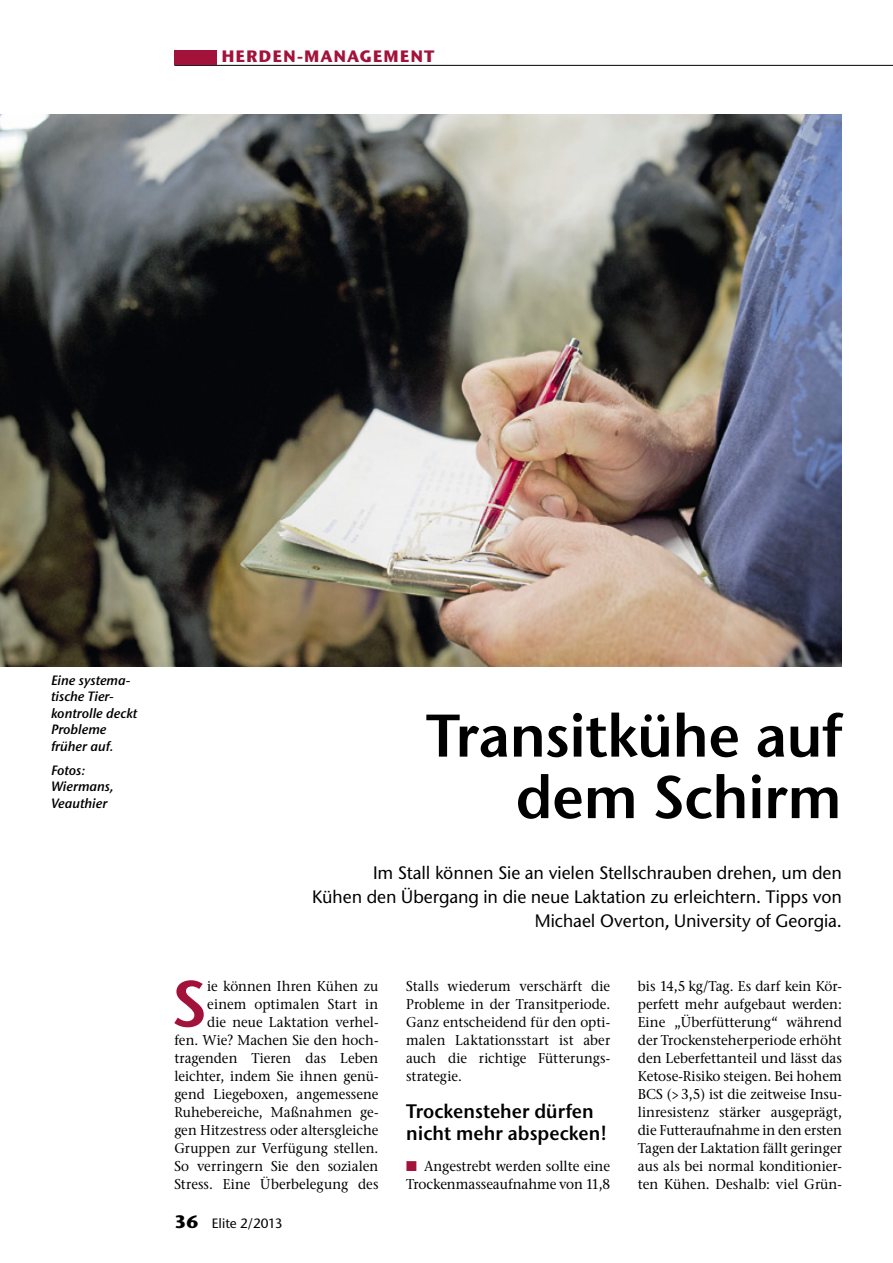
<style>
.page{position:relative;width:893px;height:1263px;background:#fff}
.page>*{position:absolute;margin:0;border:0;box-sizing:border-box;transform-origin:0 0}
.Initial_3zeilig{font:65.1px "Stone Sans ITC Semi";color:#a3123b}
.Titel{font:60px/61.5px "Stone Sans ITC Semi";letter-spacing:-.015em;color:#000;text-align:right}
.Zwischentitel_2zeili{font:19.5px/22.5px "Stone Sans ITC Semi";color:#000;scale:.95 1}
.Vorspann{font:500 18px/24px "Stone Sans ITC";color:#000;text-align:right}
.t1{font:700 16.5px "Stone Sans ITC";letter-spacing:.055em;color:#a3123b}
.Initial_3zeilig-2{font:500 14.25px/18px "Stone Serif ITC";letter-spacing:.005em;color:#000;text-align:right;scale:.94 1}
.Aufzaehlungspunkte{font:500 14.25px/18px "Stone Serif ITC";color:#000;scale:.95 1}
.BU{font:italic 13.5px/16.5px "Stone Sans ITC Semi";color:#000}
.t2{font:500 13.5px "Stone Sans ITC";color:#000}
.s1{color:#a3123b}
.s2{font-weight:700;font-size:18px}
</style>
<div class="page">
<hr style="left:174px;top:65px;width:719px;height:1px;background:#000">
<div style="left:174px;top:50px;width:43px;height:15px;background:#a3123b"></div>
<img style="left:0;top:115px;width:842px;height:551px">
<p class="t1" style="left:221px;top:46px;width:214px">HERDEN-MANAGEMENT</p>
<p class="BU" style="left:51px;top:671px;width:88px">Eine systema&shy;tische Tier&shy;kontrolle deckt<br>Probleme früher auf.</p>
<p class="BU" style="left:51px;top:761px;width:64px">Fotos:<br>Wiermans,<br>Veauthier</p>
<p class="Titel" style="left:426px;top:704px;width:417px">Transitkühe auf dem Schirm</p>
<p class="Vorspann" style="left:312px;top:860px;width:531px">Im Stall können Sie an vielen Stellschrauben drehen, um den<br>Kühen den Übergang in die neue Laktation zu erleichtern. Tipps von<br>Michael Overton, University of Georgia.</p>
<p class="Initial_3zeilig-2" style="left:174px;top:976px;width:219px">ie können Ihren Kühen zu einem optimalen Start in<br>die neue Laktation verhel-<br>fen. Wie? Machen Sie den hoch&shy;tragenden Tieren das Leben leichter, indem Sie ihnen genü&shy;gend Liegeboxen, angemessene<br>Ruhebereiche, Maßnahmen ge&shy;gen Hitzestress oder altersgleiche<br>Gruppen zur Verfügung stellen.<br>So verringern Sie den sozialen<br>Stress. Eine Überbelegung des</p>
<p class="Initial_3zeilig-2" style="left:406px;top:976px;width:219px;text-align:justify">Stalls wiederum verschärft die Probleme in der Transitperiode.<br>Ganz entscheidend für den opti&shy;malen Laktationsstart ist aber auch die richtige Fütterungs&shy;strategie.</p>
<p class="Initial_3zeilig" style="left:172px;top:963px;width:37px">S</p>
<p class="Zwischentitel_2zeili" style="left:406px;top:1100px;width:213px">Trockensteher dürfen nicht mehr abspecken!</p>
<p class="Aufzaehlungspunkte" style="left:406px;top:1156px;width:216px"><span class="s1">■</span> Angestrebt werden sollte eine<br>Trockenmasseaufnahme von 11,8</p>
<p class="t2" style="left:174px;top:1215px;width:110px"><span class="s2">36</span> Elite 2/2013</p>
<p class="Aufzaehlungspunkte" style="left:638px;top:976px;width:217px;text-align:justify">bis 14,5 kg/Tag. Es darf kein Kör&shy;perfett mehr aufgebaut werden:<br>Eine „Überfütterung“ während der Trockensteherperiode erhöht den Leberfettanteil und lässt das Ketose-Risiko steigen. Bei hohem BCS (&gt;3,5) ist die zeitweise Insu&shy;linresistenz stärker ausgeprägt, die Futteraufnahme in den ersten Tagen der Laktation fällt geringer aus als bei normal konditionier&shy;ten Kühen. Deshalb: viel Grün-</p>
</div>
